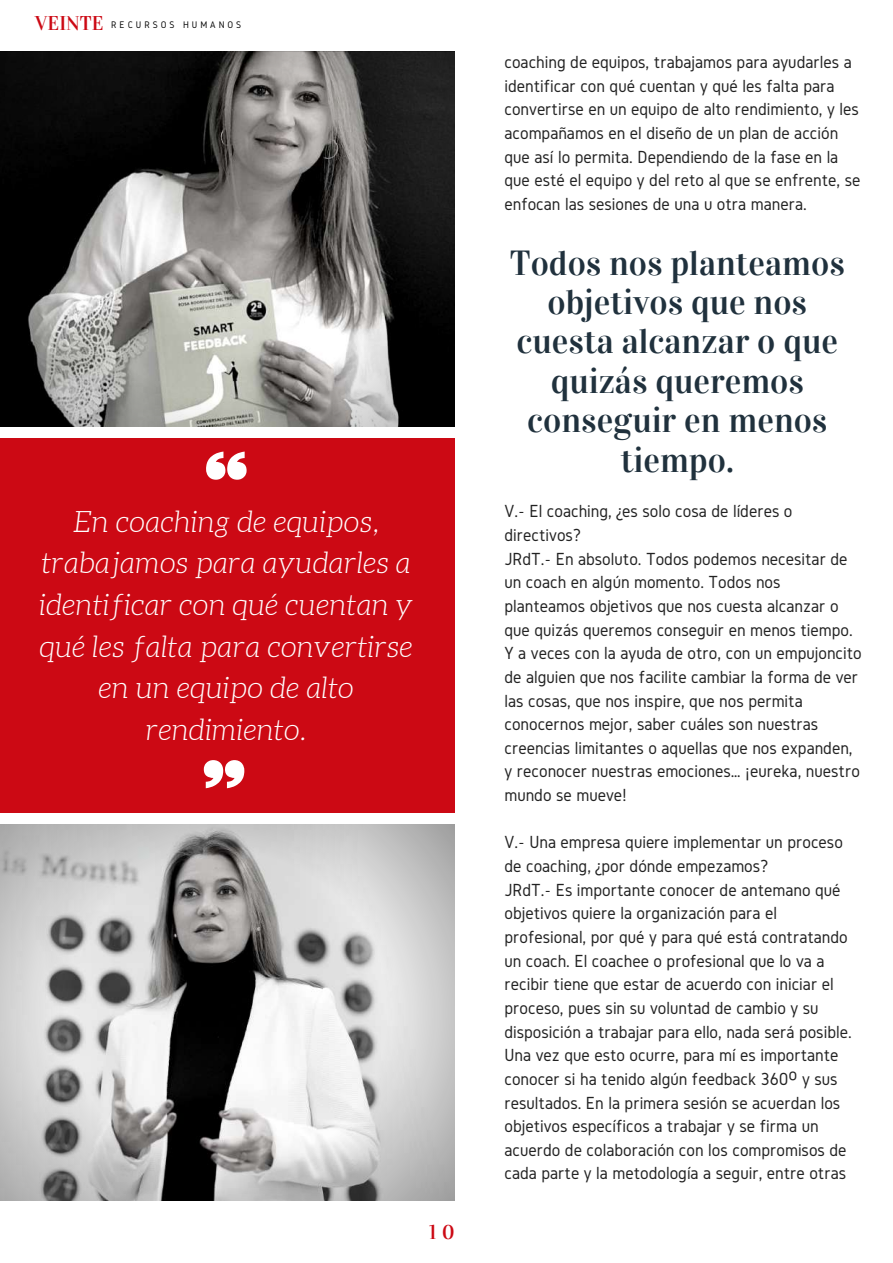
<style>
.page{position:relative;width:893px;height:1263px;background:#fff}
.page>*{position:absolute;margin:0;border:0;box-sizing:border-box;transform-origin:0 0}
.t1{font:34.8px/39.5px "Vidaloka";color:#20313d;text-align:center}
.t2{font:italic 300 29.85px/41.7px "Aleo";letter-spacing:.01em;color:#fff;text-align:center}
.t3{font:19.8px "Vidaloka";color:#cc0914}
.t4{font:18.15px/23.7px "Gidole";color:#222}
.t5{font:9.9px "Gidole";letter-spacing:.3em;color:#050505}
.s1{font-family:"Vidaloka";font-size:19.8px;color:#cc0914}
</style>
<div class="page">
<svg style="left:0;top:52px;width:455px;height:375px;background:#605f5e"></svg>
<div style="left:0;top:438px;width:455px;height:375px;background:#cc0914"></div>
<svg style="left:0;top:824px;width:455px;height:376px;background:#b1b1b1"></svg>
<svg style="left:206px;top:452px;width:41px;height:28px"></svg>
<svg style="left:204px;top:760px;width:40px;height:28px"></svg>
<p class="t5" style="left:35px;top:19px;width:208px"><span class="s1">VEINTE</span> RECURSOS HUMANOS</p>
<h2 class="t2" style="left:39px;top:500px;width:375px">En coaching de equipos, trabajamos para ayudarles a identificar con qué cuentan y qué les falta para convertirse en un equipo de alto rendimiento.</h2>
<p class="t3" style="left:429px;top:1220px;width:27px">1 0</p>
<p class="t4" style="left:504px;top:50px;width:357px">coaching de equipos, trabajamos para ayudarles a identificar con qué cuentan y qué les falta para convertirse en un equipo de alto rendimiento, y les acompañamos en el diseño de un plan de acción que así lo permita. Dependiendo de la fase en la que esté el equipo y del reto al que se enfrente, se enfocan las sesiones de una u otra manera.</p>
<h1 class="t1" style="left:510px;top:243px;width:336px">Todos nos planteamos objetivos que nos cuesta alcanzar o que quizás queremos conseguir en menos tiempo.</h1>
<p class="t4" style="left:504px;top:499px;width:359px">V.- El coaching, ¿es solo cosa de líderes o directivos?<br>JRdT.- En absoluto. Todos podemos necesitar de un coach en algún momento. Todos nos planteamos objetivos que nos cuesta alcanzar o que quizás queremos conseguir en menos tiempo.<br>Y a veces con la ayuda de otro, con un empujoncito de alguien que nos facilite cambiar la forma de ver las cosas, que nos inspire, que nos permita conocernos mejor, saber cuáles son nuestras creencias limitantes o aquellas que nos expanden, y reconocer nuestras emociones… ¡eureka, nuestro mundo se mueve!</p>
<p class="t4" style="left:504px;top:830px;width:349px">V.- Una empresa quiere implementar un proceso de coaching, ¿por dónde empezamos?<br>JRdT.- Es importante conocer de antemano qué objetivos quiere la organización para el profesional, por qué y para qué está contratando un coach. El coachee o profesional que lo va a recibir tiene que estar de acuerdo con iniciar el proceso, pues sin su voluntad de cambio y su disposición a trabajar para ello, nada será posible.<br>Una vez que esto ocurre, para mí es importante conocer si ha tenido algún feedback 360º y sus resultados. En la primera sesión se acuerdan los objetivos específicos a trabajar y se firma un acuerdo de colaboración con los compromisos de cada parte y la metodología a seguir, entre otras</p>
</div>
